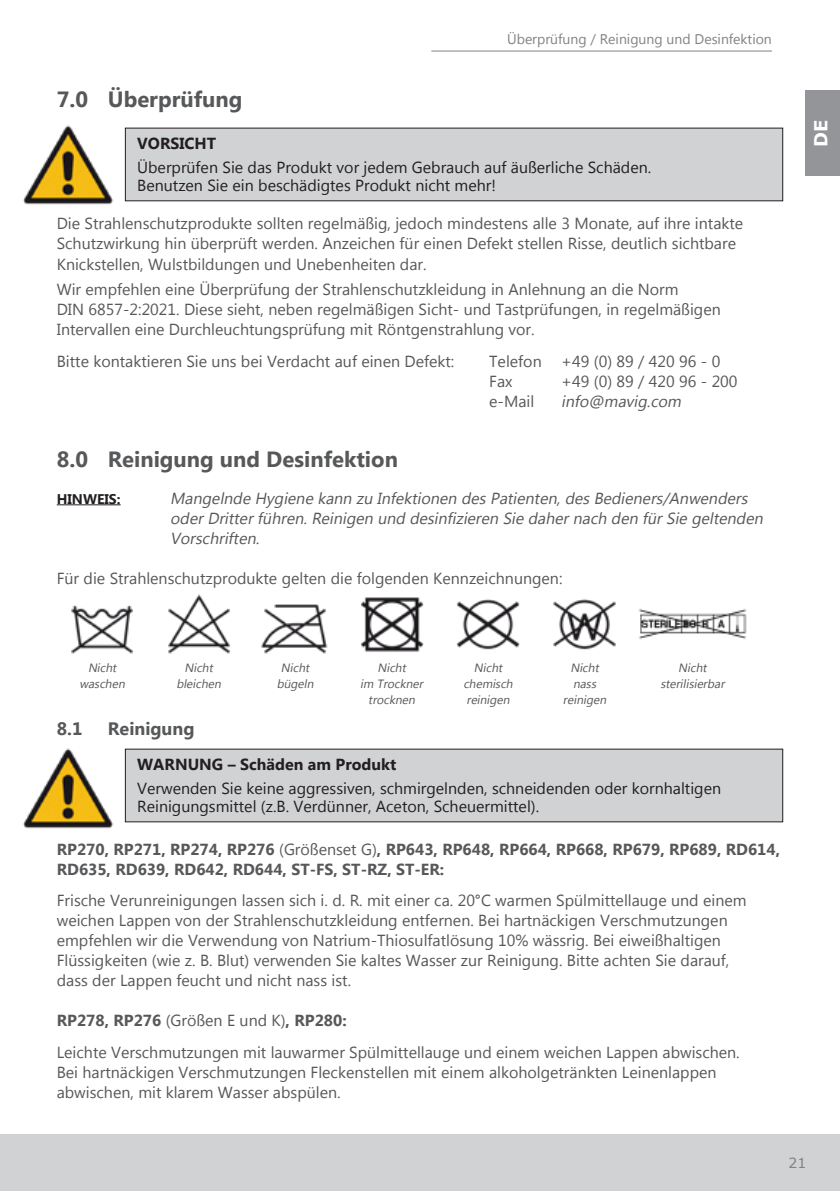
<style>
.page{position:relative;width:840px;height:1191px;background:#fff}
.page>*{position:absolute;margin:0;border:0;box-sizing:border-box;transform-origin:0 0}
.t1{font:700 22px "Lao UI";color:#57585a}
.t2{font:700 18px "Lao UI";color:#57585a}
.t3{font:700 18px "Verdana";color:#fff}
.t4{font:16px/20px "Lao UI";color:#57585a}
.t5{font:16px/18px "Lao UI";color:#231f20}
.t6{font:italic 16px/20px "Lao UI";color:#57585a}
.t7{font:700 16px/20px "Lao UI";color:#57585a}
.t8{font:700 16px "Lao UI";color:#231f20}
.t9{font:14px "Lao UI";color:#808285}
.t10{font:700 14px "Lao UI";color:#231f20}
.t11{font:14px "Verdana";color:#808285}
.t12{font:italic 12px/16px "Lao UI";color:#57585a;text-align:center}
.s1{font-weight:400}
.s2{font-weight:700}
</style>
<div class="page">
<div style="left:0;top:1134px;width:839px;height:57px;background:#d1d2d4"></div>
<div style="left:805px;top:91px;width:34px;height:85px;background:#939598"></div>
<hr style="left:431px;top:51px;width:340px;height:1px;background:#808285">
<hr style="left:57px;top:504px;width:64px;height:1px;background:#231f20">
<div style="left:125px;top:128px;width:657px;height:73px;background:#d1d2d4"></div>
<div style="left:125px;top:128px;width:657px;height:73px;border:1px solid #231f20"></div>
<img style="left:23px;top:125px;width:90px;height:80px">
<div style="left:125px;top:749px;width:657px;height:73px;background:#d1d2d4"></div>
<img style="left:23px;top:748px;width:90px;height:81px">
<img style="left:71px;top:605px;width:62px;height:49px">
<img style="left:168px;top:594px;width:62px;height:60px">
<img style="left:261px;top:604px;width:67px;height:50px">
<img style="left:361px;top:597px;width:63px;height:55px">
<img style="left:457px;top:599px;width:63px;height:51px">
<img style="left:553px;top:599px;width:63px;height:51px">
<img style="left:638px;top:608px;width:109px;height:32px">
<h1 class="t1" style="left:57px;top:84px;width:187px">7.0 Überprüfung</h1>
<p class="t9" style="left:507px;top:30px;width:266px">Überprüfung / Reinigung und Desinfektion</p>
<p class="t8" style="left:137px;top:133px;width:80px">VORSICHT</p>
<p class="t5" style="left:137px;top:158px;width:515px">Überprüfen Sie das Produkt vor jedem Gebrauch auf äußerliche Schäden.<br>Benutzen Sie ein beschädigtes Produkt nicht mehr!</p>
<p class="t4" style="left:57px;top:213px;width:687px">Die Strahlenschutzprodukte sollten regelmäßig, jedoch mindestens alle 3 Monate, auf ihre intakte<br>Schutzwirkung hin überprüft werden. Anzeichen für einen Defekt stellen Risse, deutlich sichtbare<br>Knickstellen, Wulstbildungen und Unebenheiten dar.</p>
<p class="t4" style="left:57px;top:279px;width:665px">Wir empfehlen eine Überprüfung der Strahlenschutzkleidung in Anlehnung an die Norm<br>DIN 6857-2:2021. Diese sieht, neben regelmäßigen Sicht- und Tastprüfungen, in regelmäßigen<br>Intervallen eine Durchleuchtungsprüfung mit Röntgenstrahlung vor.</p>
<p class="t4" style="left:57px;top:350px;width:399px">Bitte kontaktieren Sie uns bei Verdacht auf einen Defekt:</p>
<p class="t4" style="left:489px;top:350px;width:232px">Telefon +49 (0) 89 / 420 96 - 0<br>Fax</p>
<p class="t4" style="left:561px;top:370px;width:178px">+49 (0) 89 / 420 96 - 200</p>
<p class="t4" style="left:489px;top:390px;width:47px">e-Mail</p>
<p class="t6" style="left:561px;top:390px;width:125px">info@mavig.com</p>
<h1 class="t1" style="left:57px;top:444px;width:342px">8.0 Reinigung und Desinfektion</h1>
<p class="t10" style="left:57px;top:489px;width:65px">HINWEIS:</p>
<p class="t6" style="left:170px;top:487px;width:597px">Mangelnde Hygiene kann zu Infektionen des Patienten,des Bedieners/Anwenders oderDritterführen.Reinigen und desinfizieren Sie dahernach den fürSie geltenden<br>Vorschriften.</p>
<p class="t4" style="left:57px;top:567px;width:507px">Für die Strahlenschutzprodukte gelten die folgenden Kennzeichnungen:</p>
<p class="t3" style="left:807px;top:147px;width:29px;rotate:-90deg">DE</p>
<p class="t12" style="left:79px;top:659px;width:49px">Nicht waschen</p>
<p class="t12" style="left:176px;top:659px;width:49px">Nicht bleichen</p>
<p class="t12" style="left:276px;top:659px;width:41px">Nicht bügeln</p>
<p class="t12" style="left:360px;top:659px;width:67px">Nicht<br>im Trockner trocknen</p>
<p class="t12" style="left:463px;top:659px;width:53px">Nicht chemisch reinigen</p>
<p class="t12" style="left:562px;top:659px;width:47px">Nicht nass reinigen</p>
<p class="t12" style="left:660px;top:659px;width:68px">Nicht sterilisierbar</p>
<p class="t2" style="left:57px;top:716px;width:27px">8.1</p>
<p class="t2" style="left:108px;top:716px;width:88px">Reinigung</p>
<p class="t8" style="left:137px;top:754px;width:260px">WARNUNG – Schäden am Produkt</p>
<p class="t5" style="left:137px;top:779px;width:585px">Verwenden Sie keine aggressiven, schmirgelnden, schneidenden oder kornhaltigen<br>Reinigungsmittel (z.B. Verdünner, Aceton, Scheuermittel).</p>
<p class="t7" style="left:57px;top:838px;width:724px">RP270, RP271, RP274, RP276 <span class="s1">(Größenset G)</span>, RP643, RP648, RP664, RP668, RP679, RP689, RD614,<br>RD635, RD639, RD642, RD644, ST-FS, ST-RZ, ST-ER:</p>
<p class="t4" style="left:57px;top:890px;width:691px">Frische Verunreinigungen lassen sich i. d. R. mit einer ca. 20°C warmen Spülmittellauge und einem weichen Lappen von der Strahlenschutzkleidung entfernen. Bei hartnäckigen Verschmutzungen empfehlen wir die Verwendung von Natrium-Thiosulfatlösung 10% wässrig. Bei eiweißhaltigen Flüssigkeiten (wie z. B. Blut) verwenden Sie kaltes Wasser zur Reinigung. Bitte achten Sie darauf, dass der Lappen feucht und nicht nass ist.</p>
<p class="t4" style="left:57px;top:1004px;width:684px;line-height:31.4px"><span class="s2">RP278, RP276</span> (Größen E und K)<span class="s2">, RP280:<br></span>Leichte Verschmutzungen mit lauwarmer Spülmittellauge und einem weichen Lappen abwischen.</p>
<p class="t4" style="left:57px;top:1061px;width:661px">Bei hartnäckigen Verschmutzungen Fleckenstellen mit einem alkoholgetränkten Leinenlappen abwischen, mit klarem Wasser abspülen.</p>
<p class="t11" style="left:788px;top:1153px;width:19px">21</p>
</div>
